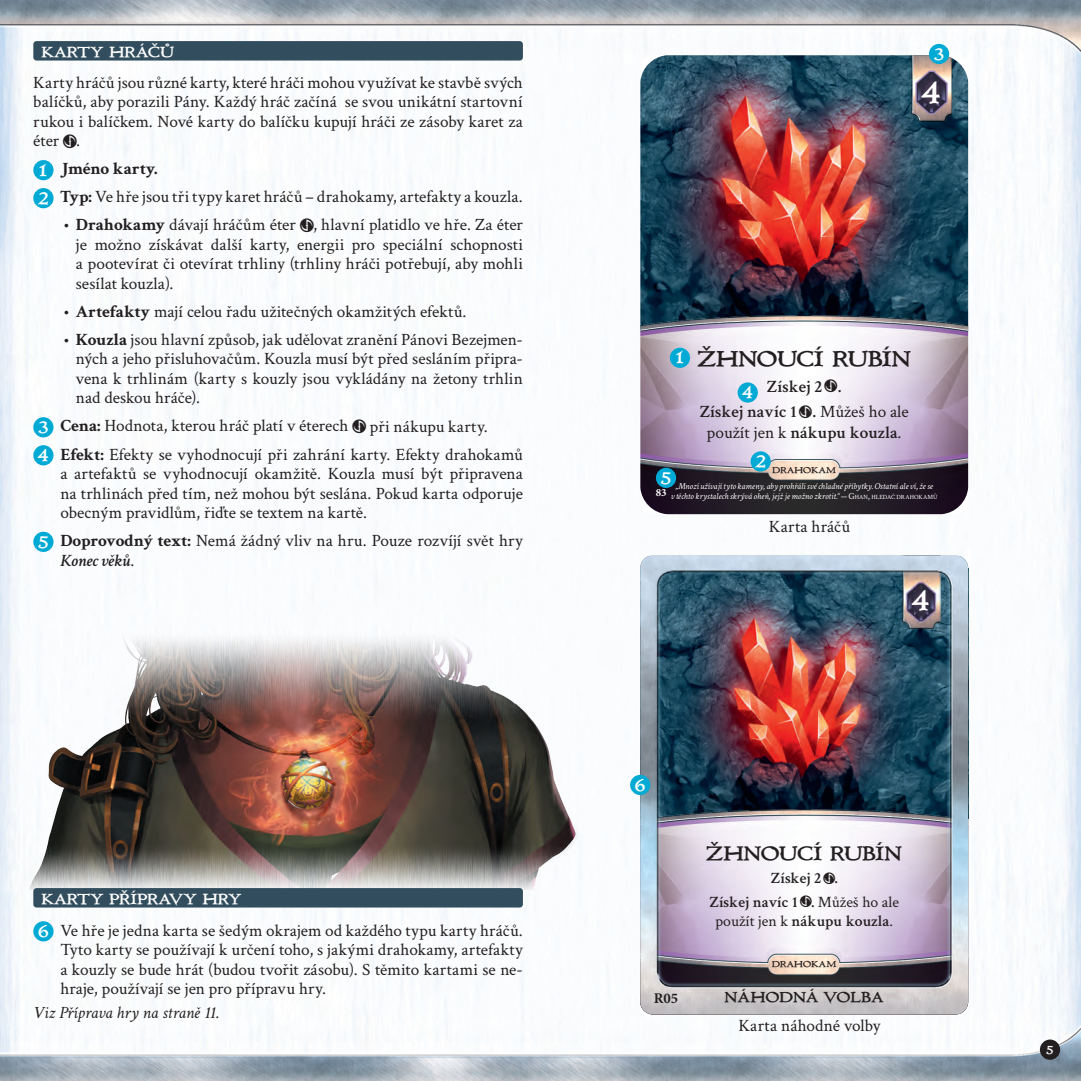
<style>
.page{position:relative;width:1081px;height:1081px;background:#fff}
.page>*{position:absolute;margin:0;border:0;box-sizing:border-box;transform-origin:0 0}
.t1{font:30.9px "Immortal CE Bold Modified";color:#fff}
.t2{font:28.5px "Immortal CE Bold Modified";color:#fff}
.t3{font:21.9px "Immortal CE Bold Modified";color:#231f20}
.t4{font:19.95px "Immortal CE Bold Modified";letter-spacing:.005em;color:#231f20}
.t5{font:17.4px/28px "Immortal CE Bold Modified";color:#fff}
.t6{font:17.25px/19.5px "Crimson Text";letter-spacing:.005em;color:#231f20;text-align:justify}
.t7{font:600 17.25px/26px "Crimson Text";color:#231f20;text-align:center}
.t8{font:italic 17.25px "Crimson Text";letter-spacing:-.005em;color:#231f20}
.t9{font:600 15.75px/23.7px "Crimson Text";color:#231f20;text-align:center}
.t10{font:15px "Immortal CE Bold Modified";letter-spacing:.03em;color:#fff}
.t11{font:14.7px "Immortal CE Bold Modified";letter-spacing:.025em;color:#231f20}
.t12{font:700 14.7px "Minion Pro";color:#231f20}
.t13{font:12px "Immortal CE Bold Modified";color:#fff}
.t14{font:700 10.95px "Minion Pro";color:#fff}
.t15{font:italic 9.15px/10.1px "Crimson Text";color:#fff;text-align:center}
.t16{font:8.85px "Immortal CE Bold Modified";letter-spacing:.035em;color:#231f20}
.t17{font:8.7px "Immortal CE Bold Modified";letter-spacing:.035em;color:#231f20}
.s1{font-weight:700}
.s2{font-weight:600;font-style:italic}
.s3{font-weight:400}
.s4{font-style:normal}
.s5{font-style:normal;font-size:6.3px}
</style>
<div class="page">
<img style="left:0;top:0;width:1081px;height:1081px">
<div style="left:33px;top:160px;width:21px;height:20px;background:#00aad4;border-radius:50%"></div>
<div style="left:33px;top:188px;width:21px;height:20px;background:#00aad4;border-radius:50%"></div>
<div style="left:33px;top:417px;width:21px;height:20px;background:#00aad4;border-radius:50%"></div>
<div style="left:33px;top:445px;width:21px;height:20px;background:#00aad4;border-radius:50%"></div>
<div style="left:33px;top:921px;width:21px;height:20px;background:#00aad4;border-radius:50%"></div>
<img style="left:640px;top:555px;width:328px;height:459px">
<img style="left:902px;top:555px;width:38px;height:73px">
<img style="left:640px;top:55px;width:328px;height:459px">
<img style="left:911px;top:55px;width:41px;height:67px">
<img style="left:0;top:531px;width:602px;height:387px">
<div style="left:33px;top:41px;width:490px;height:20px;background:#324d5e;border-radius:3px"></div>
<div style="left:33px;top:888px;width:490px;height:19px;background:#324d5e;border-radius:3px"></div>
<div style="left:630px;top:774px;width:20px;height:21px;background:#00aad4;border-radius:50%"></div>
<div style="left:656px;top:468px;width:20px;height:20px;background:#00aad4;border-radius:50%"></div>
<div style="left:929px;top:44px;width:20px;height:20px;background:#00aad4;border-radius:50%"></div>
<div style="left:737px;top:382px;width:20px;height:20px;background:#00aad4;border-radius:50%"></div>
<div style="left:670px;top:348px;width:20px;height:20px;background:#00aad4;border-radius:50%"></div>
<div style="left:750px;top:451px;width:20px;height:20px;background:#00aad4;border-radius:50%"></div>
<div style="left:1039px;top:1039px;width:21px;height:20px;background:#231f20;border-radius:50%"></div>
<p class="t10" style="left:42px;top:42px;width:133px">KARTY HRÁČŮ</p>
<p class="t6" style="left:33px;top:72px;width:491px">Karty hráčů jsou různé karty, které hráči mohou využívat ke stavbě svých balíčků, aby porazili Pány. Každý hráč začíná se svou unikátní startovní rukou i balíčkem. Nové karty do balíčku kupují hráči ze zásoby karet za éter ❑.</p>
<p class="t6" style="left:60px;top:154px;width:464px;line-height:28px"><span class="s1">Jméno karty.<br>Typ:</span> Ve hře jsou tři typy karet hráčů – drahokamy, artefakty a kouzla.</p>
<p class="t6" style="left:76px;top:214px;width:448px;text-indent:-13px">• <span class="s1">Drahokamy</span> dávají hráčům éter ❑, hlavní platidlo ve hře. Za éter je možno získávat další karty, energii pro speciální schopnosti a pootevírat či otevírat trhliny (trhliny hráči potřebují, aby mohli sesílat kouzla).</p>
<p class="t6" style="left:63px;top:301px;width:405px">• <span class="s1">Artefakty</span> mají celou řadu užitečných okamžitých efektů.</p>
<p class="t6" style="left:76px;top:329px;width:448px;text-indent:-13px">• <span class="s1">Kouzla</span> jsou hlavní způsob, jak udělovat zranění Pánovi Bezejmen&shy;ných a jeho přisluhovačům. Kouzla musí být před sesláním připra&shy;vena k trhlinám (karty s kouzly jsou vykládány na žetony trhlin nad deskou hráče).</p>
<p class="t6" style="left:60px;top:411px;width:464px;line-height:28px"><span class="s1">Cena:</span> Hodnota, kterou hráč platí v éterech ❑ při nákupu karty.<br><span class="s1">Efekt:</span> Efekty se vyhodnocují při zahrání karty. Efekty drahokamů</p>
<p class="t6" style="left:60px;top:463px;width:464px">a artefaktů se vyhodnocují okamžitě. Kouzla musí být připravena na trhlinách před tím, než mohou být seslána. Pokud karta odporuje obecným pravidlům, řiďte se textem na kartě.</p>
<p class="t6" style="left:60px;top:530px;width:464px"><span class="s1">Doprovodný text:</span> Nemá žádný vliv na hru. Pouze rozvíjí svět hry<br><span class="s2">Konec věků</span>.</p>
<p class="t5" style="left:38px;top:157px;width:12px">1<br>2</p>
<p class="t5" style="left:38px;top:414px;width:13px">3<br>4</p>
<p class="t5" style="left:38px;top:528px;width:11px">5</p>
<p class="t10" style="left:42px;top:889px;width:201px">KARTY PŘÍPRAVY HRY</p>
<p class="t6" style="left:60px;top:919px;width:464px">Ve hře je jedna karta se šedým okrajem od každého typu karty hráčů.<br>Tyto karty se používají k určení toho, s jakými drahokamy, artefakty a kouzly se bude hrát (budou tvořit zásobu). S těmito kartami se ne&shy;hraje, používají se jen pro přípravu hry.</p>
<p class="t8" style="left:33px;top:1002px;width:186px">Viz Příprava hry na straně 11.</p>
<p class="t5" style="left:38px;top:917px;width:12px">6</p>
<p class="t5" style="left:934px;top:40px;width:11px">3</p>
<h1 class="t1" style="left:921px;top:73px;width:21px">4</h1>
<p class="t5" style="left:676px;top:344px;width:8px">1</p>
<p class="t3" style="left:697px;top:344px;width:215px">ŽHNOUCÍ RUBÍN</p>
<p class="t7" style="left:699px;top:372px;width:211px">Získej 2❑.<br>Získej navíc 1❑. <span class="s3">Můžeš ho ale</span></p>
<p class="t7" style="left:707px;top:418px;width:196px"><span class="s3">použít jen k</span> nákupu kouzla<span class="s3">.</span></p>
<p class="t5" style="left:742px;top:379px;width:13px">4</p>
<p class="t5" style="left:755px;top:448px;width:12px">2</p>
<p class="t17" style="left:772px;top:464px;width:65px">DRAHOKAM</p>
<p class="t5" style="left:661px;top:464px;width:11px">5</p>
<p class="t15" style="left:670px;top:481px;width:268px">„Mnozí užívají tyto kameny, aby prohřáli své chladné příbytky. Ostatní ale ví, že se<br>v těchto krystalech skrývá oheň, jejž je možno zkrotit.“ — <span class="s4">G</span><span class="s5">HAN</span><span class="s4">,</span> <span class="s5">HLEDAČ DRAHOKAMŮ</span></p>
<p class="t14" style="left:656px;top:485px;width:12px">83</p>
<p class="t6" style="left:768px;top:516px;width:83px">Karta hráčů</p>
<h2 class="t2" style="left:912px;top:583px;width:20px">4</h2>
<p class="t5" style="left:635px;top:771px;width:12px">6</p>
<p class="t4" style="left:706px;top:840px;width:197px">ŽHNOUCÍ RUBÍN</p>
<p class="t9" style="left:709px;top:865px;width:191px">Získej 2❑.<br>Získej navíc 1❑. <span class="s3">Můžeš ho ale</span></p>
<p class="t9" style="left:715px;top:907px;width:179px"><span class="s3">použít jen k</span> nákupu kouzla<span class="s3">.</span></p>
<p class="t16" style="left:772px;top:958px;width:66px">DRAHOKAM</p>
<p class="t12" style="left:653px;top:989px;width:26px">R05</p>
<p class="t11" style="left:725px;top:988px;width:160px">NÁHODNÁ VOLBA</p>
<p class="t6" style="left:738px;top:1015px;width:144px">Karta náhodné volby</p>
<p class="t13" style="left:1046px;top:1042px;width:8px">5</p>
</div>
